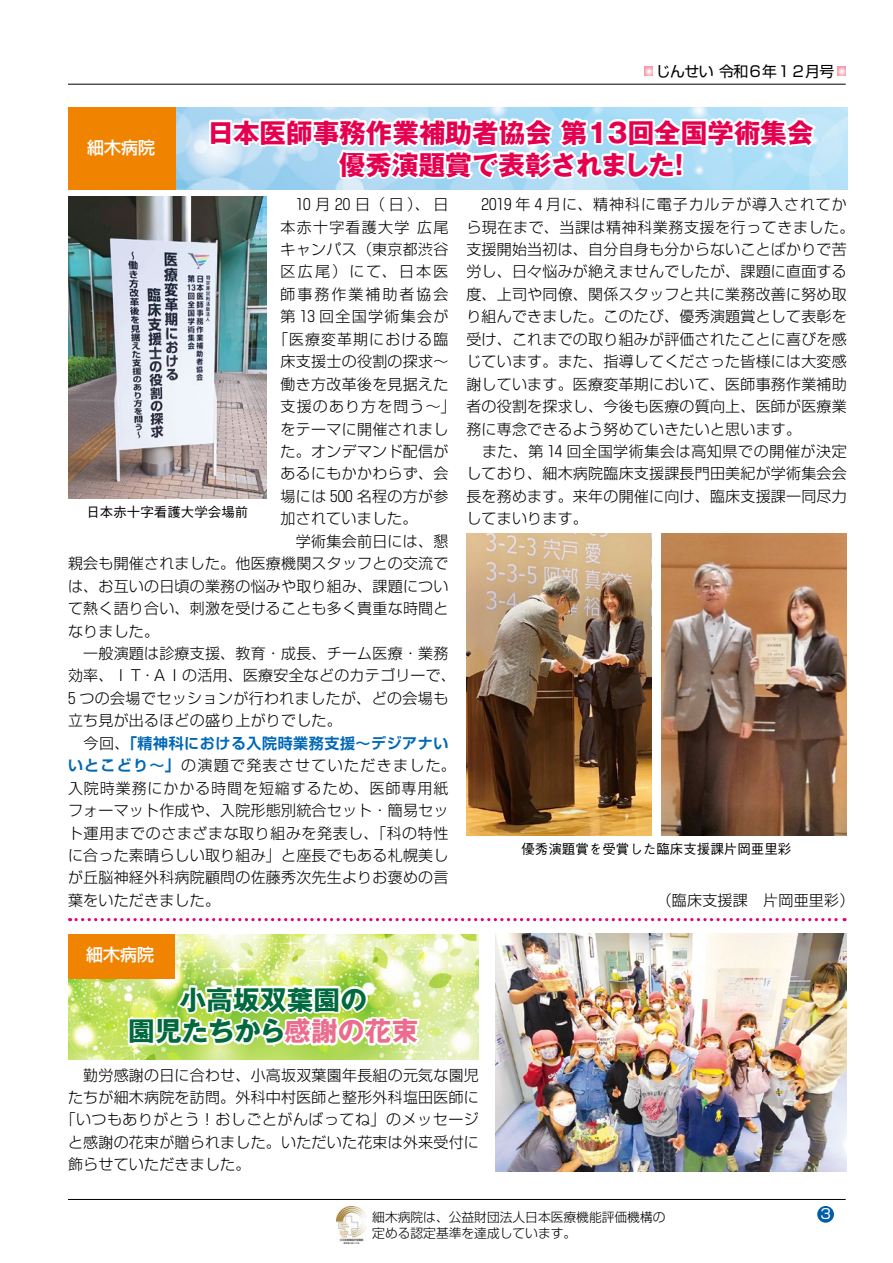
<style>
.page{position:relative;width:893px;height:1263px;background:#fff}
.page>*{position:absolute;margin:0;border:0;box-sizing:border-box;transform-origin:0 0}
.t1{font:700 26.55px/32px "Gothic MB101 Pr 6";color:#e5004f;text-align:center}
.t2{font:700 26.55px/32px "Gothic MB101 Pr 6";letter-spacing:.01em;color:#00693e;text-align:center}
.t3{font:500 16.95px "Shin Go Pr 6 N";color:#fff}
.t4{font:300 15px/22.5px "Shin Go Pr 6 N";letter-spacing:.015em;color:#000}
.t5{font:300 15px "Shin Go Pr 6 N";letter-spacing:.035em;color:#000}
.t6{font:700 15px "Shin Go Pr 6 N De";letter-spacing:.04em;color:#0068b7}
.t7{font:300 15px "Shin Go Pr 6 N";letter-spacing:.09em;color:#000}
.t8{font:300 15px "Shin Go Pr 6 N";letter-spacing:.07em;color:#000}
.t9{font:300 15px "Shin Go Pr 6 N";letter-spacing:.075em;color:#000}
.t10{font:300 15px "Shin Go Pr 6 N";letter-spacing:.085em;color:#000}
.t11{font:300 15px "Shin Go Pr 6 N";letter-spacing:.13em;color:#000}
.t12{font:14.85px "Shin Go Pr 6";letter-spacing:-.035em;color:#000}
.t13{font:13.8px "Shin Go Pr 6 N";color:#fff}
.t14{font:500 13.5px "Gothic BBB Pr 6 N";color:#000}
.t15{font:300 12.75px/15.3px "Shin Go Pr 6";color:#000}
.s1{font-family:"Shin Go Pr 6 N";font-weight:300;color:#000}
.s2{font-family:"Shin Go Pr 6 N De";font-weight:700;color:#0068b7}
.s3{color:#eb6d8e}
</style>
<div class="page">
<div style="left:817px;top:1206px;width:17px;height:17px;background:#005da8;border-radius:50%"></div>
<hr style="left:68px;top:84px;width:778px;height:1px;background:#000">
<hr style="left:68px;top:1199px;width:778px;height:1px;background:#000">
<svg style="left:837px;top:67px;width:9px;height:8px"></svg>
<svg style="left:644px;top:67px;width:9px;height:8px"></svg>
<img style="left:337px;top:1206px;width:29px;height:37px">
<svg style="left:70px;top:918px;width:775px;height:3px"></svg>
<img style="left:175px;top:107px;width:672px;height:82px">
<svg style="left:207px;top:107px;width:617px;height:82px"></svg>
<div style="left:68px;top:107px;width:107px;height:82px;background:#f08300"></div>
<img style="left:68px;top:197px;width:199px;height:302px">
<img style="left:661px;top:533px;width:185px;height:302px">
<img style="left:466px;top:533px;width:185px;height:302px">
<img style="left:68px;top:934px;width:410px;height:126px">
<svg style="left:126px;top:982px;width:300px;height:73px"></svg>
<div style="left:68px;top:934px;width:106px;height:45px;background:#f08300"></div>
<img style="left:496px;top:933px;width:351px;height:238px">
<p class="t3" style="left:87px;top:134px;width:70px">細木病院</p>
<p class="t12" style="left:656px;top:59px;width:180px">じんせい令和６年12月号</p>
<h1 class="t1" style="left:207px;top:116px;width:608px">日本医師事務作業補助者協会 第13回全国学術集会優秀演題賞で表彰されました！</h1>
<p class="t4" style="left:296px;top:192px;width:154px">10 月20 日（日）、日</p>
<p class="t10" style="left:281px;top:215px;width:169px">本赤十字看護大学 広尾</p>
<p class="t4" style="left:281px;top:237px;width:169px">キャンパス（東京都渋谷</p>
<p class="t4" style="left:281px;top:259px;width:169px">区広尾）にて、日本医</p>
<p class="t11" style="left:281px;top:282px;width:169px">師事務作業補助者協会</p>
<p class="t7" style="left:281px;top:304px;width:169px">第 13 回全国学術集会が</p>
<p class="t8" style="left:273px;top:327px;width:177px">「医療変革期における臨</p>
<p class="t4" style="left:281px;top:349px;width:169px">床支援士の役割の探求～</p>
<p class="t4" style="left:281px;top:371px;width:169px">働き方改革後を見据えた</p>
<p class="t9" style="left:281px;top:394px;width:177px">支援のあり方を問う～」</p>
<p class="t4" style="left:281px;top:416px;width:169px">をテーマに開催されまし</p>
<p class="t4" style="left:281px;top:439px;width:169px">た。オンデマンド配信が</p>
<p class="t4" style="left:281px;top:461px;width:169px">あるにもかかわらず、会</p>
<p class="t4" style="left:281px;top:484px;width:169px">場には 500 名程の方が参</p>
<p class="t4" style="left:281px;top:506px;width:138px">加されていました。</p>
<p class="t4" style="left:281px;top:528px;width:169px">　学術集会前日には、懇</p>
<p class="t4" style="left:68px;top:551px;width:382px">親会も開催されました。他医療機関スタッフとの交流で</p>
<p class="t4" style="left:68px;top:573px;width:382px">は、お互いの日頃の業務の悩みや取り組み、課題につい</p>
<p class="t4" style="left:68px;top:596px;width:382px">て熱く語り合い、刺激を受けることも多く貴重な時間と</p>
<p class="t4" style="left:68px;top:618px;width:93px">なりました。</p>
<p class="t4" style="left:68px;top:641px;width:382px">　一般演題は診療支援、教育・成長、チーム医療・業務</p>
<p class="t4" style="left:68px;top:663px;width:389px">効率、IT・AIの活用、医療安全などのカテゴリーで、</p>
<p class="t4" style="left:68px;top:686px;width:382px">5 つの会場でセッションが行われましたが、どの会場も</p>
<p class="t4" style="left:68px;top:708px;width:275px">立ち見が出るほどの盛り上がりでした。</p>
<p class="t6" style="left:68px;top:731px;width:382px"><span class="s1">　今回、</span>「精神科における入院時業務支援～デジアナい</p>
<p class="t4" style="left:68px;top:753px;width:389px"><span class="s2">いとこどり～」</span>の演題で発表させていただきました。入院時業務にかかる時間を短縮するため、医師専用紙フォーマット作成や、入院形態別統合セット・簡易セット運用までのさまざまな取り組みを発表し、「科の特性に合った素晴らしい取り組み」と座長でもある札幌美しが丘脳神経外科病院顧問の佐藤秀次先生よりお褒めの言葉をいただきました。</p>
<p class="t14" style="left:86px;top:501px;width:163px">日本赤十字看護大学会場前</p>
<p class="t3" style="left:86px;top:941px;width:70px">細木病院</p>
<h1 class="t2" style="left:128px;top:983px;width:292px">小高坂双葉園の<br>園児たちから<span class="s3">感謝の花束</span></h1>
<p class="t4" style="left:466px;top:192px;width:389px;text-indent:49px">年 4 月に、精神科に電子カルテが導入されてから現在まで、当課は精神科業務支援を行ってきました。支援開始当初は、自分自身も分からないことばかりで苦労し、日々悩みが絶えませんでしたが、課題に直面する度、上司や同僚、関係スタッフと共に業務改善に努め取り組んできました。このたび、優秀演題賞として表彰を受け、これまでの取り組みが評価されたことに喜びを感じています。また、指導してくださった皆様には大変感謝しています。医療変革期において、医師事務作業補助者の役割を探求し、今後も医療の質向上、医師が医療業務に専念できるよう努めていきたいと思います。<br>　また、第 14 回全国学術集会は高知県での開催が決定しており、細木病院臨床支援課長門田美紀が学術集会会長を務めます。来年の開催に向け、臨床支援課一同尽力してまいります。</p>
<p class="t4" style="left:481px;top:192px;width:9px">2019</p>
<p class="t14" style="left:521px;top:838px;width:271px">優秀演題賞を受賞した臨床支援課片岡亜里彩</p>
<p class="t4" style="left:657px;top:887px;width:199px">（臨床支援課　片岡亜里彩）</p>
<p class="t4" style="left:68px;top:1063px;width:412px">　勤労感謝の日に合わせ、小高坂双葉園年長組の元気な園児</p>
<p class="t4" style="left:68px;top:1085px;width:412px">たちが細木病院を訪問。外科中村医師と整形外科塩田医師に</p>
<p class="t5" style="left:61px;top:1107px;width:420px">「いつもありがとう！おしごとがんばってね」のメッセージ</p>
<p class="t4" style="left:68px;top:1129px;width:412px">と感謝の花束が贈られました。いただいた花束は外来受付に</p>
<p class="t4" style="left:68px;top:1151px;width:184px">飾らせていただきました。</p>
<p class="t15" style="left:372px;top:1209px;width:295px">細木病院は、公益財団法人日本医療機能評価機構の定める認定基準を達成しています。</p>
<p class="t13" style="left:820px;top:1203px;width:12px">3</p>
</div>
